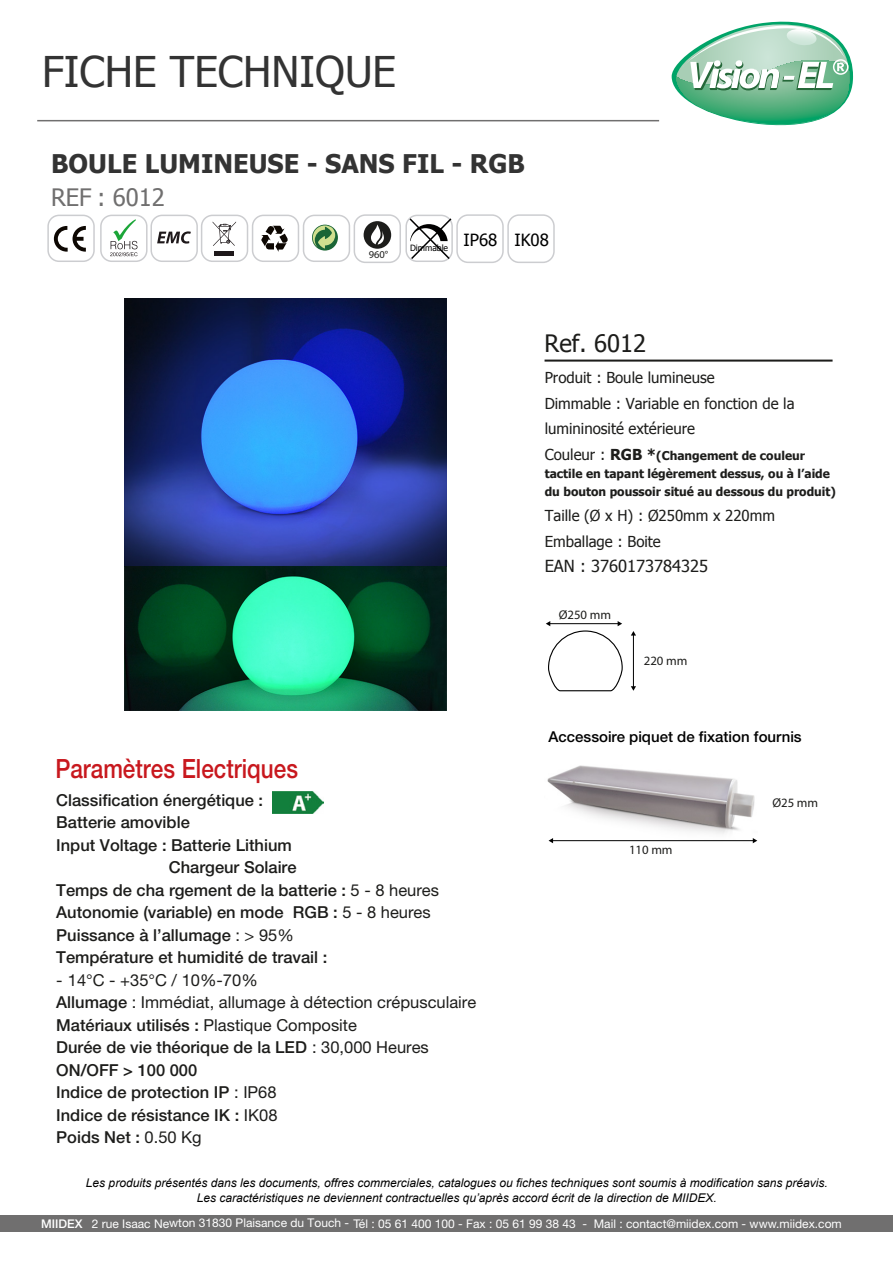
<style>
.page{position:relative;width:893px;height:1263px;background:#fff}
.page>*{position:absolute;margin:0;border:0;box-sizing:border-box;transform-origin:0 0}
.t1{font:42.3px "Tahoma";color:#333}
.t2{font:500 26.55px "Helvetica Neue LT Std";color:#c8181e;scale:.85 1}
.t3{font:700 25.65px "Tahoma";color:#333}
.t4{font:24px "Tahoma";color:#706f6f}
.t5{font:24px "Tahoma";color:#1d1d1b}
.t6{font:16.65px "Tahoma";color:#1d1d1b}
.t7{font:500 16.5px/22.5px "Helvetica Neue LT Std";color:#1d1d1b}
.t8{font:15.15px/25.5px "Tahoma";color:#1d1d1b}
.t9{font:500 15px "Helvetica Neue LT Std";color:#000}
.t10{font:12.75px "Myriad Pro";letter-spacing:-.005em;color:#1d1d1b}
.t11{font:700 12.15px/18px "Tahoma";color:#1d1d1b}
.t12{font:italic 12px/14.4px "Arial";color:#000;text-align:center}
.t13{font:12px "Helvetica Neue LT Std";color:#fff}
.t14{font:10.5px "Myriad Pro";color:#1d1d1b}
.t15{font:8.7px "Tahoma";color:#010000}
.s1{font-weight:400;font-size:15.15px}
.s2{font-size:15.15px}
.s3{font-weight:400}
.s4{font-weight:500}
</style>
<div class="page">
<div style="left:0;top:1215px;width:893px;height:16px;background:#706f6f"></div>
<hr style="left:37px;top:120px;width:622px;height:1px;background:#706f6f">
<svg style="left:672px;top:21px;width:181px;height:105px"></svg>
<hr style="left:545px;top:360px;width:287px;height:2px;background:#1d1d1b">
<div style="left:303px;top:215px;width:47px;height:47px;border:1px solid #cccdd0;border-radius:11px"></div>
<div style="left:100px;top:215px;width:48px;height:47px;border:1px solid #cccdd0;border-radius:11px"></div>
<div style="left:47px;top:215px;width:48px;height:47px;border:1px solid #cccdd0;border-radius:11px"></div>
<div style="left:150px;top:215px;width:48px;height:47px;border:1px solid #cccdd0;border-radius:11px"></div>
<div style="left:201px;top:215px;width:47px;height:47px;border:1px solid #cccdd0;border-radius:11px"></div>
<div style="left:252px;top:215px;width:47px;height:47px;border:1px solid #cccdd0;border-radius:11px"></div>
<svg style="left:54px;top:226px;width:32px;height:26px"></svg>
<svg style="left:110px;top:219px;width:28px;height:37px"></svg>
<svg style="left:157px;top:231px;width:34px;height:13px"></svg>
<svg style="left:213px;top:221px;width:23px;height:25px"></svg>
<div style="left:214px;top:251px;width:20px;height:5px;background:#1e181a"></div>
<svg style="left:261px;top:226px;width:27px;height:26px"></svg>
<svg style="left:312px;top:225px;width:26px;height:26px"></svg>
<div style="left:405px;top:215px;width:48px;height:47px;border:1px solid #cccdd0;border-radius:11px"></div>
<svg style="left:408px;top:217px;width:45px;height:44px"></svg>
<div style="left:456px;top:214px;width:48px;height:49px;border:1px solid #cccdd0;border-radius:11px"></div>
<div style="left:507px;top:214px;width:48px;height:49px;border:1px solid #cccdd0;border-radius:11px"></div>
<div style="left:354px;top:214px;width:47px;height:49px;border:1px solid #cccdd0;border-radius:11px"></div>
<div style="left:364px;top:221px;width:27px;height:28px;background:#1d1d1b;border-radius:50%"></div>
<svg style="left:371px;top:224px;width:13px;height:21px"></svg>
<img style="left:272px;top:791px;width:52px;height:22px">
<img style="left:547px;top:765px;width:208px;height:79px">
<hr style="left:552px;top:840px;width:201px;height:1px;background:#000">
<svg style="left:753px;top:838px;width:4px;height:5px"></svg>
<svg style="left:549px;top:838px;width:4px;height:5px"></svg>
<hr style="left:633px;top:635px;width:1px;height:52px;background:#000">
<svg style="left:631px;top:686px;width:5px;height:5px"></svg>
<svg style="left:631px;top:631px;width:5px;height:4px"></svg>
<svg style="left:546px;top:621px;width:77px;height:71px"></svg>
<img style="left:125px;top:299px;width:321px;height:412px">
<h1 class="t1" style="left:42px;top:43px;width:356px">FICHE TECHNIQUE</h1>
<h3 class="t3" style="left:51px;top:145px;width:475px">BOULE LUMINEUSE - SANS FIL - RGB</h3>
<h3 class="t4" style="left:51px;top:181px;width:115px">REF : 6012</h3>
<h2 class="t2" style="left:55px;top:753px;width:287px">Paramètres Electriques</h2>
<p class="t14" style="left:369px;top:248px;width:21px">960°</p>
<p class="t15" style="left:410px;top:242px;width:140px">Dimmable <sup>IP68</sup> <sup>IK08</sup></p>
<h3 class="t5" style="left:545px;top:327px;width:103px">Ref. 6012</h3>
<p class="t8" style="left:545px;top:364px;width:251px">Produit : Boule lumineuse<br>Dimmable : Variable en fonction de la lumininosité extérieure</p>
<p class="t11" style="left:545px;top:446px;width:293px"><span class="s1">Couleur :</span> <span class="s2">RGB *</span>(Changement de couleur tactile en tapant légèrement dessus, ou à l’aide du bouton poussoir situé au dessous du produit)</p>
<p class="t8" style="left:545px;top:502px;width:232px">Taille (Ø x H) : Ø250mm x 220mm<br>Emballage : Boite</p>
<p class="t6" style="left:545px;top:555px;width:165px">EAN : 3760173784325</p>
<p class="t10" style="left:559px;top:607px;width:54px">Ø250 mm</p>
<p class="t10" style="left:644px;top:652px;width:45px">220 mm</p>
<p class="t9" style="left:548px;top:728px;width:255px">Accessoire piquet de fixation fournis</p>
<p class="t7" style="left:56px;top:788px;width:208px">Classification énergétique :</p>
<p class="t7" style="left:56px;top:811px;width:135px">Batterie amovible</p>
<p class="t7" style="left:56px;top:833px;width:237px">Input Voltage : Batterie Lithium</p>
<p class="t7" style="left:169px;top:856px;width:129px">Chargeur Solaire</p>
<p class="t7" style="left:56px;top:878px;width:384px">Temps de cha rgement de la batterie : <span class="s3">5 - 8 heures</span></p>
<p class="t7" style="left:56px;top:901px;width:376px">Autonomie (variable) en mode RGB : <span class="s3">5 - 8 heures</span></p>
<p class="t7" style="left:56px;top:923px;width:239px">Puissance à l’allumage <span class="s3">: &gt; 95%</span></p>
<p class="t7" style="left:56px;top:946px;width:273px">Température et humidité de travail :</p>
<p class="t7" style="left:56px;top:968px;width:421px"><span class="s3">- 14°C - +35°C / 10%-70%<br></span>Allumage <span class="s3">: Immédiat, allumage à détection crépusculaire<br></span>Matériaux utilisés : <span class="s3">Plastique Composite<br></span>Durée de vie théorique de la LED <span class="s3">: 30,000 Heures<br></span>ON/OFF &gt; 100 000<br>Indice de protection IP <span class="s3">: IP68<br></span>Indice de résistance IK : <span class="s3">IK08<br></span>Poids Net : <span class="s3">0.50 Kg</span></p>
<p class="t10" style="left:629px;top:842px;width:45px">110 mm</p>
<p class="t10" style="left:772px;top:795px;width:47px">Ø25 mm</p>
<p class="t12" style="left:86px;top:1176px;width:743px">Les produits présentés dans les documents, offres commerciales, catalogues ou fiches techniques sont soumis à modification sans préavis.<br>Les caractéristiques ne deviennent contractuelles qu’après accord écrit de la direction de MIIDEX.</p>
<p class="t13" style="left:41px;top:1216px;width:802px"><span class="s4">MIIDEX</span> 2 rue Isaac Newton 31830 Plaisance du Touch - Tél : 05 61 400 100 - Fax : 05 61 99 38 43 - Mail : contact@miidex.com - www.miidex.com</p>
</div>
